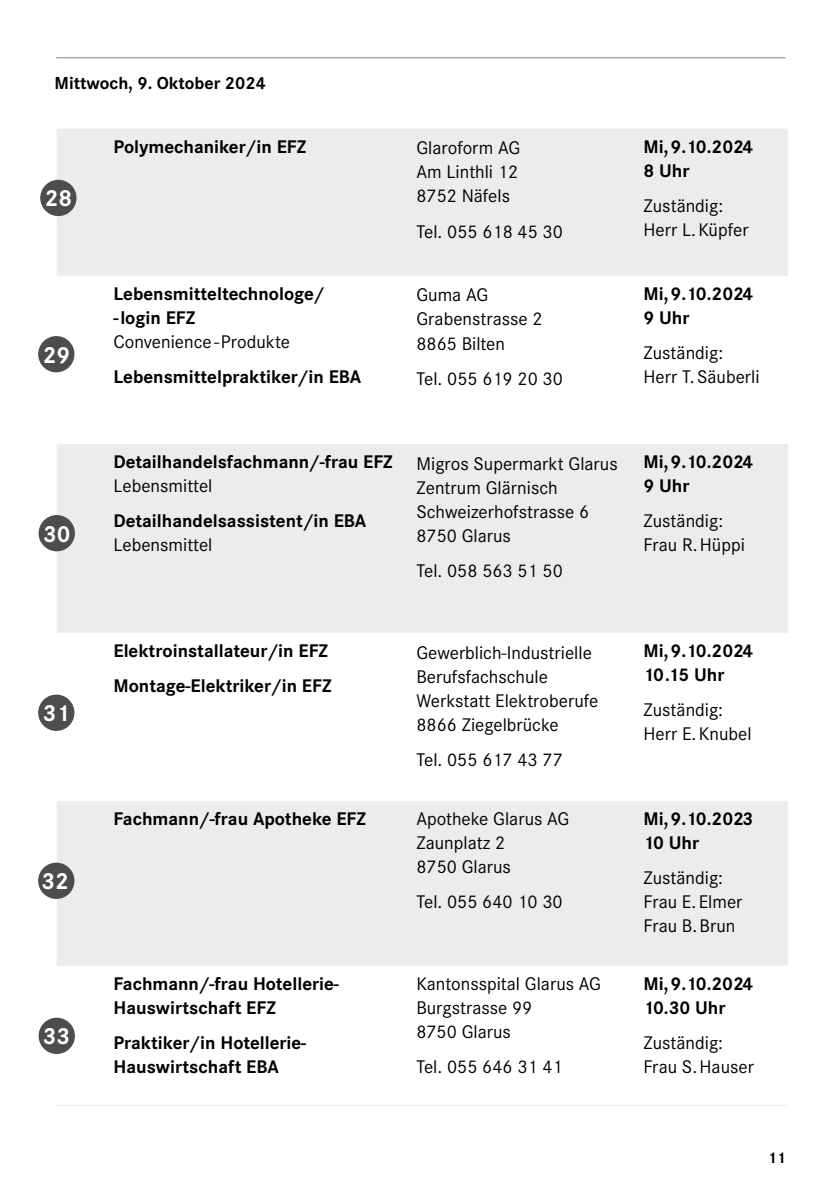
<style>
.page{position:relative;width:840px;height:1191px;background:#fff}
.page>*{position:absolute;margin:0;border:0;box-sizing:border-box;transform-origin:0 0}
.t1{font:700 24px "Corporate S";color:#fff}
.t2{font:19px/24px "Corporate S";color:#000}
.t3{font:700 19px/24px "Corporate S";color:#000}
.t4{font:700 18px "Corporate S";color:#000}
.t5{font:700 16px "Corporate S";color:#000}
</style>
<div class="page">
<div style="left:57px;top:129px;width:730px;height:147px;background:#ececec"></div>
<svg style="left:57px;top:444px;width:730px;height:522px;fill:#ececec"></svg>
<hr style="left:57px;top:1105px;width:45px;height:1px;background:#ececec">
<hr style="left:102px;top:1105px;width:303px;height:1px;background:#ececec">
<hr style="left:405px;top:1105px;width:226px;height:1px;background:#ececec">
<hr style="left:631px;top:1105px;width:156px;height:1px;background:#ececec">
<div style="left:40px;top:180px;width:36px;height:36px;background:#4d4d4c;border-radius:50%"></div>
<div style="left:38px;top:336px;width:36px;height:36px;background:#4d4d4c;border-radius:50%"></div>
<div style="left:39px;top:515px;width:36px;height:36px;background:#4d4d4c;border-radius:50%"></div>
<div style="left:38px;top:694px;width:36px;height:37px;background:#4d4d4c;border-radius:50%"></div>
<div style="left:38px;top:862px;width:36px;height:37px;background:#4d4d4c;border-radius:50%"></div>
<div style="left:39px;top:1017px;width:36px;height:37px;background:#4d4d4c;border-radius:50%"></div>
<hr style="left:56px;top:57px;width:729px;height:1px;background:#000">
<p class="t4" style="left:54px;top:72px;width:213px">Mittwoch, 9. Oktober 2024</p>
<p class="t1" style="left:45px;top:185px;width:29px">28</p>
<p class="t1" style="left:43px;top:341px;width:29px">29</p>
<p class="t3" style="left:113px;top:135px;width:194px">Polymechaniker/in EFZ</p>
<p class="t2" style="left:416px;top:136px;width:105px;text-align:justify">Glaroform AG Am Linthli 12<br>8752 Näfels</p>
<p class="t2" style="left:416px;top:219px;width:148px">Tel. 055 618 45 30</p>
<p class="t3" style="left:113px;top:282px;width:212px">Lebensmitteltechnologe/ -login EFZ</p>
<p class="t2" style="left:113px;top:330px;width:178px">Convenience-Produkte</p>
<p class="t3" style="left:113px;top:365px;width:249px">Lebensmittelpraktiker/in EBA</p>
<p class="t2" style="left:416px;top:283px;width:128px">Guma AG<br>Grabenstrasse 2<br>8865 Bilten</p>
<p class="t2" style="left:416px;top:367px;width:148px">Tel. 055 619 20 30</p>
<p class="t3" style="left:643px;top:135px;width:111px">Mi, 9.10.2024<br>8 Uhr</p>
<p class="t2" style="left:643px;top:194px;width:106px">Zuständig:<br>Herr L.Küpfer</p>
<p class="t3" style="left:643px;top:282px;width:111px">Mi, 9.10.2024<br>9 Uhr</p>
<p class="t2" style="left:643px;top:341px;width:118px">Zuständig:<br>Herr T.Säuberli</p>
<p class="t1" style="left:43px;top:520px;width:29px">30</p>
<p class="t1" style="left:43px;top:699px;width:29px">31</p>
<p class="t1" style="left:41px;top:867px;width:29px">32</p>
<p class="t1" style="left:43px;top:1022px;width:29px">33</p>
<p class="t3" style="left:113px;top:450px;width:281px">Detailhandelsfachmann/-frau EFZ</p>
<p class="t2" style="left:113px;top:474px;width:100px">Lebensmittel</p>
<p class="t3" style="left:113px;top:509px;width:254px">Detailhandelsassistent/in EBA</p>
<p class="t2" style="left:113px;top:533px;width:100px">Lebensmittel</p>
<p class="t2" style="left:416px;top:451px;width:203px">Migros Supermarkt Glarus<br>Zentrum Glärnisch<br>Schweizerhofstrasse 6<br>8750 Glarus</p>
<p class="t2" style="left:416px;top:559px;width:148px">Tel. 058 563 51 50</p>
<p class="t3" style="left:113px;top:633px;width:219px;line-height:35.4px">Elektroinstallateur/in EFZ<br>Montage-Elektriker/in EFZ</p>
<p class="t2" style="left:416px;top:640px;width:183px">Gewerblich-Industrielle<br>Berufsfachschule<br>Werkstatt Elektroberufe<br>8866 Ziegelbrücke</p>
<p class="t2" style="left:416px;top:747px;width:148px">Tel. 055 617 43 77</p>
<p class="t3" style="left:113px;top:807px;width:254px">Fachmann/-frau Apotheke EFZ</p>
<p class="t2" style="left:416px;top:807px;width:154px">Apotheke Glarus AG<br>Zaunplatz 2<br>8750 Glarus</p>
<p class="t2" style="left:416px;top:890px;width:148px">Tel. 055 640 10 30</p>
<p class="t3" style="left:113px;top:972px;width:227px">Fachmann/-frau Hotellerie-<br>Hauswirtschaft EFZ</p>
<p class="t3" style="left:113px;top:1031px;width:194px">Praktiker/in Hotellerie-<br>Hauswirtschaft EBA</p>
<p class="t2" style="left:416px;top:971px;width:186px">Kantonsspital Glarus AG<br>Burgstrasse 99<br>8750 Glarus</p>
<p class="t2" style="left:416px;top:1055px;width:148px">Tel. 055 646 31 41</p>
<p class="t3" style="left:643px;top:450px;width:111px">Mi, 9.10.2024<br>9 Uhr</p>
<p class="t2" style="left:643px;top:509px;width:103px">Zuständig:<br>Frau R.Hüppi</p>
<p class="t3" style="left:643px;top:639px;width:111px">Mi, 9.10.2024<br>10.15 Uhr</p>
<p class="t2" style="left:643px;top:698px;width:110px">Zuständig:<br>Herr E.Knubel</p>
<p class="t3" style="left:643px;top:807px;width:111px">Mi, 9.10.2023<br>10 Uhr</p>
<p class="t2" style="left:643px;top:866px;width:100px">Zuständig:<br>Frau E.Elmer<br>Frau B.Brun</p>
<p class="t3" style="left:643px;top:972px;width:111px">Mi, 9.10.2024<br>10.30 Uhr</p>
<p class="t2" style="left:643px;top:1031px;width:112px">Zuständig:<br>Frau S.Hauser</p>
<p class="t5" style="left:767px;top:1148px;width:20px">11</p>
</div>
